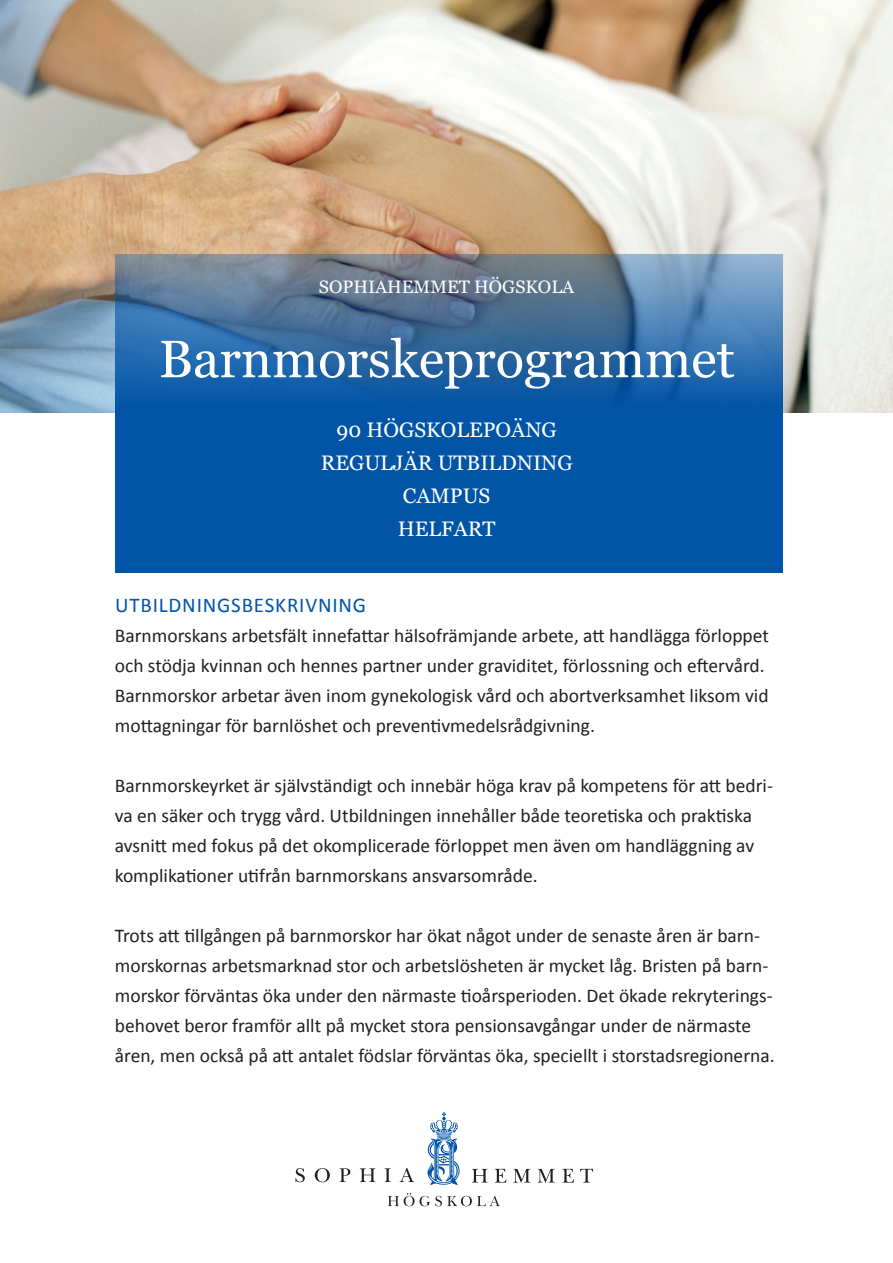
<style>
.page{position:relative;width:893px;height:1263px;background:#fff}
.page>*{position:absolute;margin:0;border:0;box-sizing:border-box;transform-origin:0 0}
.t1{font:52.5px "Georgia";color:#fff}
.t2{font:21px/33px "Georgia";color:#fff;text-align:center}
.t3{font:21px "Calibri";letter-spacing:.04em;color:#0154a6}
.t4{font:19.5px/30px "Calibri";color:#231f20}
.t5{font:18px "Georgia";color:#fff}
</style>
<div class="page">
<img style="left:0;top:0;width:893px;height:412px">
<svg style="left:388px;top:1193px;width:112px;height:13px"></svg>
<svg style="left:295px;top:1168px;width:10px;height:14px"></svg>
<svg style="left:315px;top:1168px;width:15px;height:14px"></svg>
<svg style="left:339px;top:1168px;width:11px;height:14px"></svg>
<svg style="left:360px;top:1168px;width:15px;height:14px"></svg>
<svg style="left:385px;top:1168px;width:6px;height:14px"></svg>
<svg style="left:400px;top:1168px;width:14px;height:14px"></svg>
<svg style="left:472px;top:1169px;width:16px;height:13px"></svg>
<svg style="left:495px;top:1169px;width:11px;height:13px"></svg>
<svg style="left:513px;top:1169px;width:17px;height:13px"></svg>
<svg style="left:538px;top:1169px;width:17px;height:13px"></svg>
<svg style="left:562px;top:1169px;width:12px;height:13px"></svg>
<svg style="left:580px;top:1169px;width:13px;height:13px"></svg>
<svg style="left:427px;top:1112px;width:33px;height:73px"></svg>
<svg style="left:115px;top:254px;width:667px;height:319px;background:#1f61a3"></svg>
<p class="t5" style="left:319px;top:276px;width:257px">SOPHIAHEMMET HÖGSKOLA</p>
<h1 class="t1" style="left:159px;top:327px;width:578px">Barnmorskeprogrammet</h1>
<p class="t2" style="left:321px;top:414px;width:253px">90 HÖGSKOLEPOÄNG<br>REGULJÄR UTBILDNING<br>CAMPUS<br>HELFART</p>
<p class="t3" style="left:115px;top:591px;width:252px">UTBILDNINGSBESKRIVNING</p>
<p class="t4" style="left:115px;top:620px;width:656px">Barnmorskans arbetsfält innefattar hälsofrämjande arbete, att handlägga förloppet och stödja kvinnan och hennes partner under graviditet, förlossning och eftervård.<br>Barnmorskor arbetar även inom gynekologisk vård och abortverksamhet liksom vid mottagningar för barnlöshet och preventivmedelsrådgivning.</p>
<p class="t4" style="left:115px;top:770px;width:660px">Barnmorskeyrket är självständigt och innebär höga krav på kompetens för att bedri&shy;va en säker och trygg vård. Utbildningen innehåller både teoretiska och praktiska avsnitt med fokus på det okomplicerade förloppet men även om handläggning av komplikationer utifrån barnmorskans ansvarsområde.</p>
<p class="t4" style="left:115px;top:920px;width:661px">Trots att tillgången på barnmorskor har ökat något under de senaste åren är barn&shy;morskornas arbetsmarknad stor och arbetslösheten är mycket låg. Bristen på barn&shy;morskor förväntas öka under den närmaste tioårsperioden. Det ökade rekryterings&shy;behovet beror framför allt på mycket stora pensionsavgångar under de närmaste åren, men också på att antalet födslar förväntas öka, speciellt i storstadsregionerna.</p>
</div>
